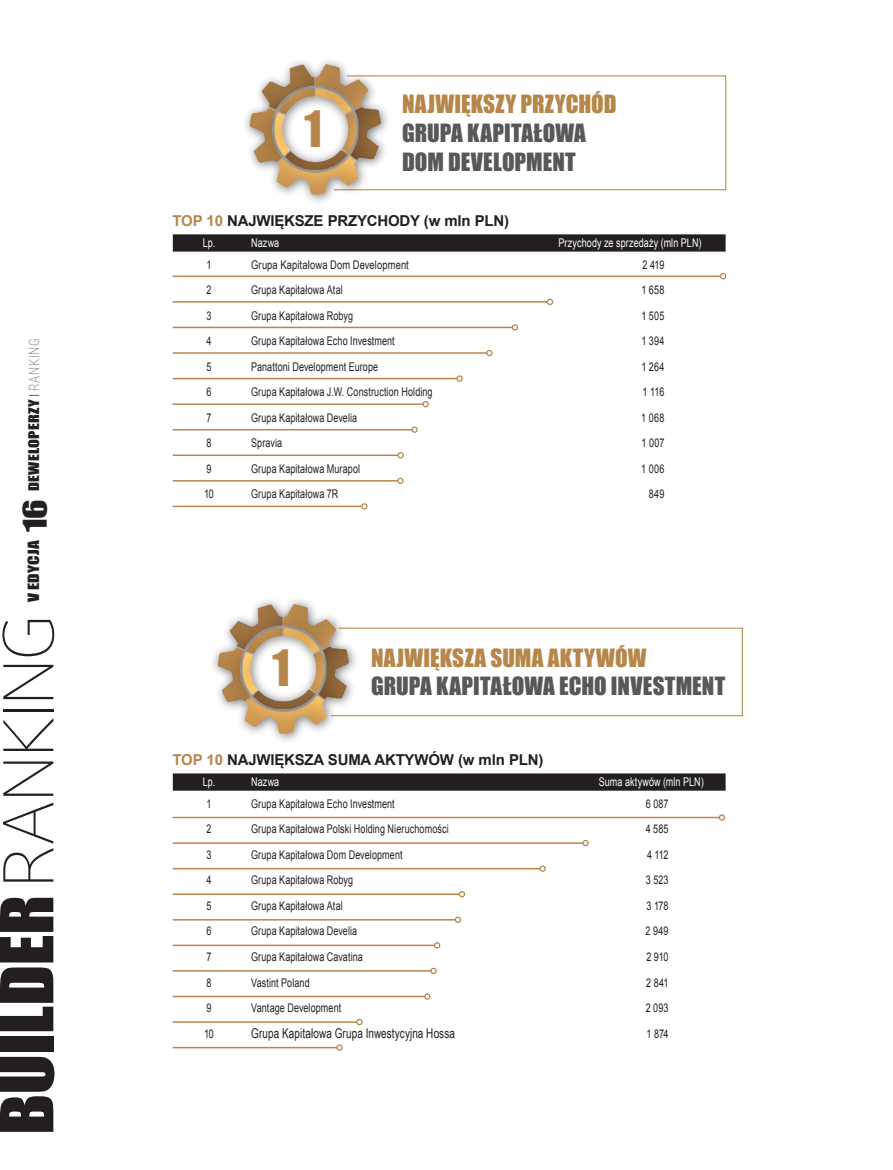
<style>
.page{position:relative;width:893px;height:1170px;background:#fff}
.page>*{position:absolute;margin:0;border:0;box-sizing:border-box;transform-origin:0 0}
.t1{font:67.5px "Impact";letter-spacing:-.01em;color:#231f20;scale:1.1 1}
.tekst{font:46.05px "Impact";color:#b6864a}
.tekst-2{font:23.1px/28.8px "Impact";letter-spacing:.005em;color:#57585a}
.tekst-3{font:23.1px "Impact";letter-spacing:.015em;color:#b6864a}
.Tabela_podpis_kopia{font:700 15px "Arial";letter-spacing:-.015em;color:#231f20}
.t2{font:14.25px "Impact";letter-spacing:.02em;color:#231f20;scale:1.2 1}
.Styl_akapitowy_7{font:13.5px "Arial Narrow";letter-spacing:.01em;color:#231f20;scale:.9 1}
.t3{font:13.5px "Impact";letter-spacing:.02em;color:#231f20;scale:1.2 1}
.Tabela{font:12px "Arial";letter-spacing:.01em;color:#231f20;scale:.75 1}
.Tabela-2{font:12px "Arial";letter-spacing:.01em;color:#fff;scale:.75 1}
.Styl_akapitowy_7-2{font:12px "Arial Narrow";letter-spacing:.01em;color:#231f20;scale:.95 1}
.s1{font-family:"Darkmode On CC";font-weight:300}
.s2{font-family:"Roboto";font-weight:300;font-size:14.25px;color:#939598}
.s3{font-size:30px}
.s4{font-family:"Darkmode On CC";font-weight:100}
.s5{color:#b6864a}
</style>
<div class="page">
<div style="left:328px;top:75px;width:398px;height:115px;border:1px solid #b6864a"></div>
<img style="left:245px;top:61px;width:146px;height:141px">
<div style="left:173px;top:234px;width:553px;height:17px;background:#231f20"></div>
<hr style="left:173px;top:275px;width:547px;height:2px;background:#b6864a">
<svg style="left:720px;top:273px;width:6px;height:6px"></svg>
<hr style="left:173px;top:301px;width:374px;height:1px;background:#b6864a">
<svg style="left:547px;top:299px;width:6px;height:6px"></svg>
<hr style="left:173px;top:327px;width:339px;height:1px;background:#b6864a">
<svg style="left:512px;top:324px;width:6px;height:6px"></svg>
<hr style="left:173px;top:352px;width:314px;height:2px;background:#b6864a">
<div style="left:486px;top:350px;width:7px;height:6px;border:1px solid #b6864a;border-radius:50%"></div>
<hr style="left:173px;top:378px;width:284px;height:1px;background:#b6864a">
<div style="left:456px;top:375px;width:7px;height:7px;border:1px solid #b6864a;border-radius:50%"></div>
<hr style="left:173px;top:403px;width:250px;height:2px;background:#b6864a">
<div style="left:422px;top:401px;width:7px;height:6px;border:1px solid #b6864a;border-radius:50%"></div>
<hr style="left:173px;top:429px;width:239px;height:1px;background:#b6864a">
<div style="left:411px;top:426px;width:7px;height:7px;border:1px solid #b6864a;border-radius:50%"></div>
<hr style="left:173px;top:454px;width:225px;height:2px;background:#b6864a">
<div style="left:397px;top:452px;width:7px;height:6px;border:1px solid #b6864a;border-radius:50%"></div>
<hr style="left:173px;top:480px;width:225px;height:1px;background:#b6864a">
<div style="left:397px;top:477px;width:7px;height:7px;border:1px solid #b6864a;border-radius:50%"></div>
<hr style="left:173px;top:505px;width:189px;height:2px;background:#b6864a">
<svg style="left:361px;top:503px;width:6px;height:6px"></svg>
<div style="left:297px;top:627px;width:446px;height:89px;border:1px solid #b6864a"></div>
<img style="left:213px;top:600px;width:146px;height:141px">
<div style="left:173px;top:773px;width:553px;height:17px;background:#231f20"></div>
<hr style="left:173px;top:816px;width:546px;height:2px;background:#b6864a">
<svg style="left:719px;top:814px;width:6px;height:6px"></svg>
<hr style="left:173px;top:842px;width:410px;height:1px;background:#b6864a">
<div style="left:582px;top:839px;width:7px;height:7px;border:1px solid #b6864a;border-radius:50%"></div>
<hr style="left:173px;top:867px;width:367px;height:2px;background:#b6864a">
<div style="left:539px;top:865px;width:7px;height:6px;border:1px solid #b6864a;border-radius:50%"></div>
<hr style="left:173px;top:893px;width:286px;height:1px;background:#b6864a">
<svg style="left:459px;top:891px;width:6px;height:6px"></svg>
<hr style="left:173px;top:919px;width:282px;height:1px;background:#b6864a">
<svg style="left:455px;top:916px;width:6px;height:6px"></svg>
<hr style="left:173px;top:944px;width:262px;height:2px;background:#b6864a">
<svg style="left:434px;top:942px;width:6px;height:6px"></svg>
<hr style="left:173px;top:970px;width:258px;height:1px;background:#b6864a">
<div style="left:430px;top:967px;width:7px;height:7px;border:1px solid #b6864a;border-radius:50%"></div>
<hr style="left:173px;top:995px;width:252px;height:2px;background:#b6864a">
<svg style="left:424px;top:993px;width:6px;height:6px"></svg>
<hr style="left:173px;top:1021px;width:184px;height:1px;background:#b6864a">
<div style="left:356px;top:1018px;width:7px;height:7px;border:1px solid #b6864a;border-radius:50%"></div>
<hr style="left:173px;top:1046px;width:164px;height:2px;background:#b6864a">
<div style="left:336px;top:1044px;width:7px;height:6px;border:1px solid #b6864a;border-radius:50%"></div>
<p class="t3" style="left:24px;top:491px;width:129px;rotate:-90deg">DEWELOPERZY<span class="s1">I</span> <span class="s2">RANKING</span></p>
<p class="t2" style="left:23px;top:602px;width:87px;rotate:-90deg">V EDYCJA <span class="s3">16</span></p>
<p class="t1" style="left:-25px;top:1134px;width:474px;rotate:-90deg">BUILDER<span class="s4">RANKING</span></p>
<p class="tekst" style="left:304px;top:93px;width:19px">1</p>
<p class="tekst-3" style="left:402px;top:86px;width:216px">NAJWIĘKSZY PRZYCHÓD</p>
<p class="tekst-2" style="left:402px;top:118px;width:185px">GRUPA KAPITAŁOWA<br>DOM DEVELOPMENT</p>
<p class="Tabela_podpis_kopia" style="left:173px;top:210px;width:338px"><span class="s5">TOP 10</span> NAJWIĘKSZE PRZYCHODY (w mln PLN)</p>
<p class="Tabela-2" style="left:203px;top:235px;width:18px">Lp.</p>
<p class="Tabela-2" style="left:251px;top:235px;width:39px">Nazwa</p>
<p class="Tabela-2" style="left:558px;top:235px;width:192px">Przychody ze sprzedaży (mln PLN)</p>
<p class="Tabela" style="left:206px;top:257px;width:8px">1</p>
<p class="Styl_akapitowy_7-2" style="left:251px;top:256px;width:168px">Grupa Kapitałowa Dom Development</p>
<p class="Tabela" style="left:642px;top:257px;width:31px">2 419</p>
<p class="Tabela" style="left:206px;top:282px;width:8px">2</p>
<p class="Tabela" style="left:251px;top:282px;width:124px">Grupa Kapitałowa Atal</p>
<p class="Tabela" style="left:641px;top:282px;width:32px">1 658</p>
<p class="Tabela" style="left:206px;top:308px;width:8px">3</p>
<p class="Tabela" style="left:251px;top:308px;width:137px">Grupa Kapitałowa Robyg</p>
<p class="Tabela" style="left:641px;top:308px;width:32px">1 505</p>
<p class="Tabela" style="left:206px;top:333px;width:8px">4</p>
<p class="Tabela" style="left:251px;top:333px;width:193px">Grupa Kapitałowa Echo Investment</p>
<p class="Tabela" style="left:641px;top:333px;width:32px">1 394</p>
<p class="Tabela" style="left:206px;top:359px;width:8px">5</p>
<p class="Tabela" style="left:251px;top:359px;width:171px">Panattoni Development Europe</p>
<p class="Tabela" style="left:641px;top:359px;width:32px">1 264</p>
<p class="Tabela" style="left:206px;top:384px;width:8px">6</p>
<p class="Tabela" style="left:251px;top:384px;width:243px">Grupa Kapitałowa J.W. Construction Holding</p>
<p class="Tabela" style="left:643px;top:384px;width:30px">1 116</p>
<p class="Tabela" style="left:206px;top:410px;width:8px">7</p>
<p class="Tabela" style="left:251px;top:410px;width:143px">Grupa Kapitałowa Develia</p>
<p class="Tabela" style="left:641px;top:410px;width:32px">1 068</p>
<p class="Tabela" style="left:206px;top:435px;width:8px">8</p>
<p class="Tabela" style="left:251px;top:435px;width:43px">Spravia</p>
<p class="Tabela" style="left:642px;top:435px;width:32px">1 007</p>
<p class="Tabela" style="left:206px;top:461px;width:8px">9</p>
<p class="Tabela" style="left:251px;top:461px;width:147px">Grupa Kapitałowa Murapol</p>
<p class="Tabela" style="left:641px;top:461px;width:32px">1 006</p>
<p class="Tabela" style="left:204px;top:486px;width:15px">10</p>
<p class="Tabela" style="left:251px;top:486px;width:118px">Grupa Kapitałowa 7R</p>
<p class="Tabela" style="left:649px;top:486px;width:22px">849</p>
<p class="tekst" style="left:272px;top:632px;width:19px">1</p>
<p class="tekst-3" style="left:371px;top:639px;width:277px">NAJWIĘKSZA SUMA AKTYWÓW</p>
<p class="tekst-2" style="left:371px;top:671px;width:356px">GRUPA KAPITAŁOWA ECHO INVESTMENT</p>
<p class="Tabela_podpis_kopia" style="left:173px;top:749px;width:372px"><span class="s5">TOP 10</span> NAJWIĘKSZA SUMA AKTYWÓW (w mln PLN)</p>
<p class="Tabela-2" style="left:203px;top:774px;width:18px">Lp.</p>
<p class="Tabela-2" style="left:251px;top:774px;width:39px">Nazwa</p>
<p class="Tabela-2" style="left:599px;top:774px;width:141px">Suma aktywów (mln PLN)</p>
<p class="Tabela" style="left:206px;top:795px;width:8px">1</p>
<p class="Tabela" style="left:251px;top:795px;width:193px">Grupa Kapitałowa Echo Investment</p>
<p class="Tabela" style="left:646px;top:795px;width:32px">6 087</p>
<p class="Tabela" style="left:206px;top:821px;width:8px">2</p>
<p class="Tabela" style="left:251px;top:821px;width:265px">Grupa Kapitałowa Polski Holding Nieruchomości</p>
<p class="Tabela" style="left:646px;top:821px;width:32px">4 585</p>
<p class="Tabela" style="left:206px;top:846px;width:8px">3</p>
<p class="Tabela" style="left:251px;top:846px;width:203px">Grupa Kapitałowa Dom Development</p>
<p class="Tabela" style="left:647px;top:846px;width:30px">4 112</p>
<p class="Tabela" style="left:206px;top:872px;width:8px">4</p>
<p class="Tabela" style="left:251px;top:872px;width:137px">Grupa Kapitałowa Robyg</p>
<p class="Tabela" style="left:646px;top:872px;width:32px">3 523</p>
<p class="Tabela" style="left:206px;top:897px;width:8px">5</p>
<p class="Tabela" style="left:251px;top:897px;width:124px">Grupa Kapitałowa Atal</p>
<p class="Tabela" style="left:646px;top:897px;width:31px">3 178</p>
<p class="Tabela" style="left:206px;top:923px;width:8px">6</p>
<p class="Tabela" style="left:251px;top:923px;width:143px">Grupa Kapitałowa Develia</p>
<p class="Tabela" style="left:646px;top:923px;width:32px">2 949</p>
<p class="Tabela" style="left:206px;top:948px;width:8px">7</p>
<p class="Tabela" style="left:251px;top:948px;width:150px">Grupa Kapitałowa Cavatina</p>
<p class="Tabela" style="left:646px;top:948px;width:31px">2 910</p>
<p class="Tabela" style="left:206px;top:974px;width:8px">8</p>
<p class="Tabela" style="left:251px;top:974px;width:80px">Vastint Poland</p>
<p class="Tabela" style="left:646px;top:974px;width:31px">2 841</p>
<p class="Tabela" style="left:206px;top:999px;width:8px">9</p>
<p class="Tabela" style="left:251px;top:999px;width:122px">Vantage Development</p>
<p class="Tabela" style="left:646px;top:999px;width:32px">2 093</p>
<p class="Tabela" style="left:204px;top:1025px;width:15px">10</p>
<p class="Styl_akapitowy_7" style="left:251px;top:1023px;width:228px">Grupa Kapitałowa Grupa Inwestycyjna Hossa</p>
<p class="Tabela" style="left:647px;top:1025px;width:31px">1 874</p>
</div>
